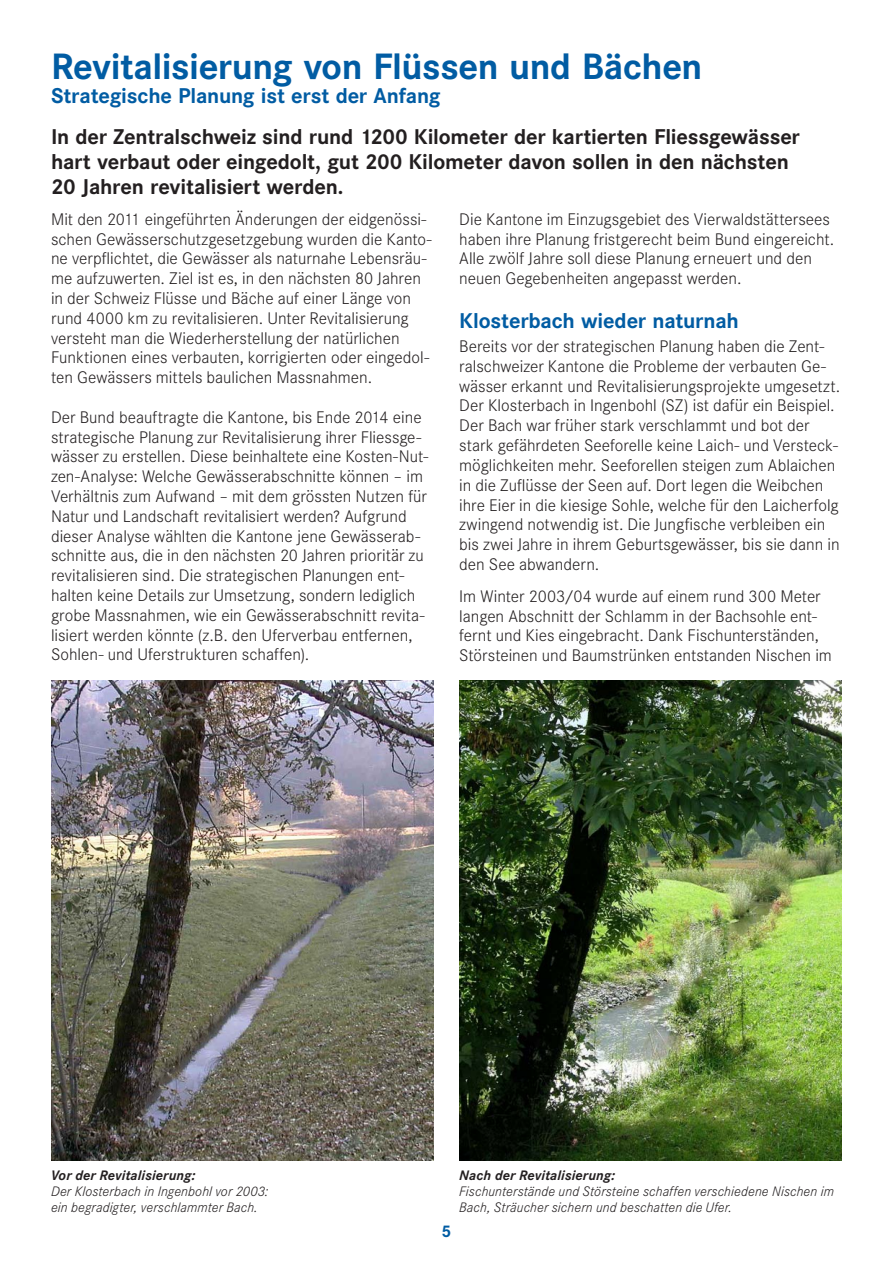
<style>
.page{position:relative;width:893px;height:1263px;background:#fff}
.page>*{position:absolute;margin:0;border:0;box-sizing:border-box;transform-origin:0 0}
.titel{font:700 36px "Corporate SBQ";letter-spacing:-.015em;color:#015ca3}
.lead{font:700 21px/25.2px "Corporate SBQ";letter-spacing:-.01em;color:#231f20}
.zwischentitel{font:700 21px "Corporate SBQ";letter-spacing:-.01em;color:#015ca3}
.text{font:300 16.5px/19.8px "Corporate SBQ";color:#231f20}
.t1{font:700 16.5px "Corporate SBQ";color:#015ca3}
.legenden{font:italic 300 13.5px/16.2px "Corporate SBQ";letter-spacing:.01em;color:#231f20}
.legenden-2{font:italic 700 13.5px "Corporate SBQ";letter-spacing:.01em;color:#231f20}
</style>
<div class="page">
<img style="left:51px;top:680px;width:383px;height:481px">
<img style="left:459px;top:680px;width:383px;height:481px">
<p class="titel" style="left:51px;top:44px;width:653px">Revitalisierung von Flüssen und Bächen</p>
<p class="zwischentitel" style="left:51px;top:82px;width:391px">Strategische Planung ist erst der Anfang</p>
<p class="lead" style="left:51px;top:124px;width:750px">In der Zentralschweiz sind rund 1200 Kilometer der kartierten Fliessgewässer hart verbaut oder eingedolt, gut 200 Kilometer davon sollen in den nächsten<br>20 Jahren revitalisiert werden.</p>
<p class="text" style="left:51px;top:209px;width:382px">Mit den 2011 eingeführten Änderungen der eidgenössi&shy;schen Gewässerschutzgesetzgebung wurden die Kanto&shy;ne verpflichtet, die Gewässer als naturnahe Lebensräu&shy;me aufzuwerten. Ziel ist es, in den nächsten 80 Jahren in der Schweiz Flüsse und Bäche auf einer Länge von rund 4000 km zu revitalisieren. Unter Revitalisierung versteht man die Wiederherstellung der natürlichen Funktionen eines verbauten, korrigierten oder eingedol&shy;ten Gewässers mittels baulichen Massnahmen.</p>
<p class="text" style="left:51px;top:407px;width:379px">Der Bund beauftragte die Kantone, bis Ende 2014 eine strategische Planung zur Revitalisierung ihrer Fliessge&shy;wässer zu erstellen. Diese beinhaltete eine Kosten-Nut&shy;zen-Analyse: Welche Gewässerabschnitte können – im Verhältnis zum Aufwand – mit dem grössten Nutzen für Natur und Landschaft revitalisiert werden? Aufgrund dieser Analyse wählten die Kantone jene Gewässerab&shy;schnitte aus, die in den nächsten 20 Jahren prioritär zu revitalisieren sind. Die strategischen Planungen ent&shy;halten keine Details zur Umsetzung, sondern lediglich grobe Massnahmen, wie ein Gewässerabschnitt revita&shy;lisiert werden könnte (z.B. den Uferverbau entfernen, Sohlen- und Uferstrukturen schaffen).</p>
<p class="text" style="left:459px;top:209px;width:376px">Die Kantone im Einzugsgebiet des Vierwaldstättersees haben ihre Planung fristgerecht beim Bund eingereicht.<br>Alle zwölf Jahre soll diese Planung erneuert und den neuen Gegebenheiten angepasst werden.</p>
<p class="zwischentitel" style="left:459px;top:308px;width:281px">Klosterbach wieder naturnah</p>
<p class="text" style="left:459px;top:337px;width:383px">Bereits vor der strategischen Planung haben die Zent&shy;ralschweizer Kantone die Probleme der verbauten Ge&shy;wässer erkannt und Revitalisierungsprojekte umgesetzt.<br>Der Klosterbach in Ingenbohl (SZ) ist dafür ein Beispiel.<br>Der Bach war früher stark verschlammt und bot der stark gefährdeten Seeforelle keine Laich- und Versteck&shy;möglichkeiten mehr. Seeforellen steigen zum Ablaichen in die Zuflüsse der Seen auf. Dort legen die Weibchen ihre Eier in die kiesige Sohle, welche für den Laicherfolg zwingend notwendig ist. Die Jungfische verbleiben ein bis zwei Jahre in ihrem Geburtsgewässer, bis sie dann in den See abwandern.</p>
<p class="text" style="left:459px;top:586px;width:374px">Im Winter 2003/04 wurde auf einem rund 300 Meter langen Abschnitt der Schlamm in der Bachsohle ent&shy;fernt und Kies eingebracht. Dank Fischunterständen, Störsteinen und Baumstrünken entstanden Nischen im</p>
<p class="legenden-2" style="left:51px;top:1166px;width:146px">Vor der Revitalisierung:</p>
<p class="legenden" style="left:51px;top:1183px;width:219px">Der Klosterbach in Ingenbohl vor 2003:</p>
<p class="legenden" style="left:51px;top:1199px;width:208px">ein begradigter, verschlammter Bach.</p>
<p class="t1" style="left:441px;top:1221px;width:11px">5</p>
<p class="legenden-2" style="left:459px;top:1166px;width:157px">Nach der Revitalisierung:</p>
<p class="legenden" style="left:459px;top:1183px;width:376px">Fischunterstände und Störsteine schaffen verschiedene Nischen im<br>Bach, Sträucher sichern und beschatten die Ufer.</p>
</div>
